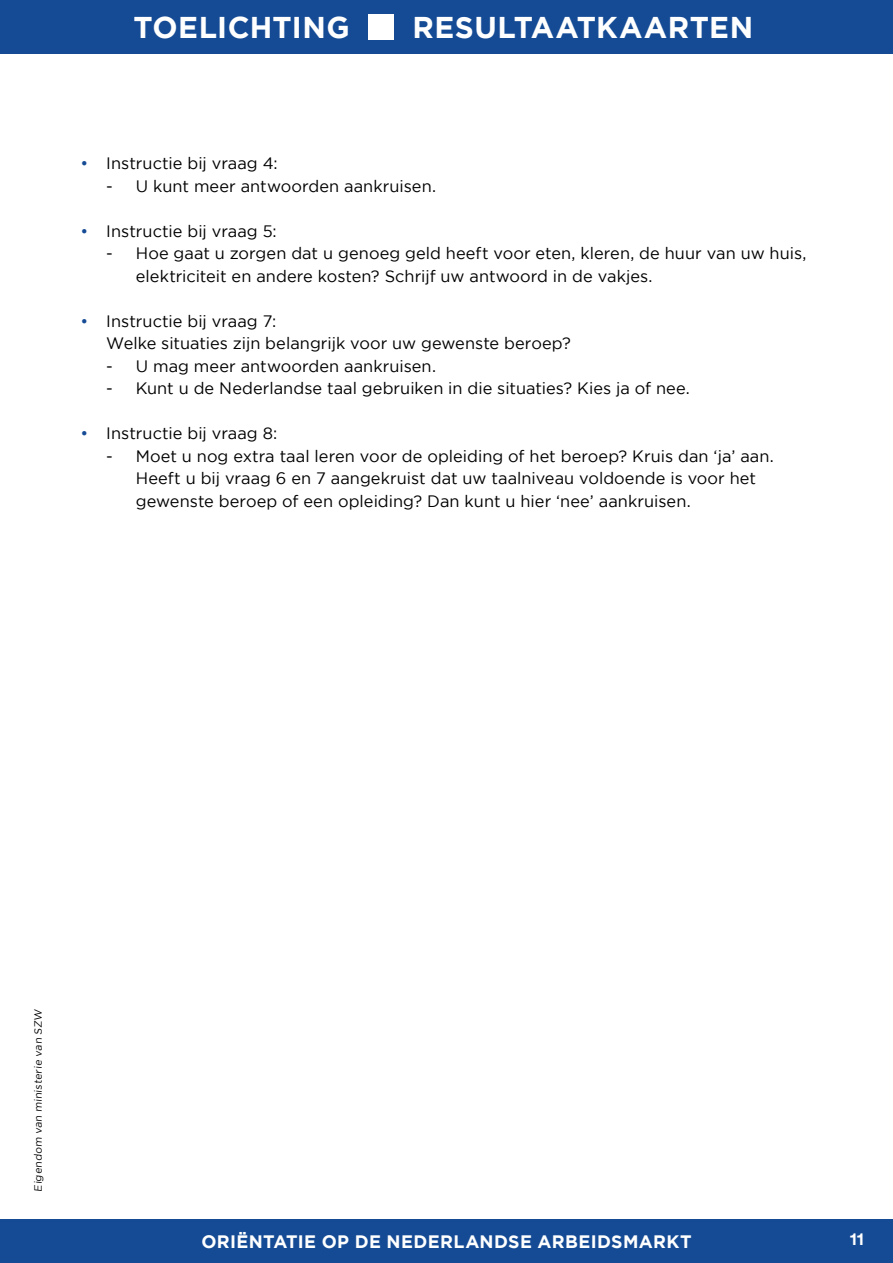
<style>
.page{position:relative;width:893px;height:1263px;background:#fff}
.page>*{position:absolute;margin:0;border:0;box-sizing:border-box;transform-origin:0 0}
.t1{font:700 30px "Gotham";letter-spacing:.015em;color:#fff}
.t2{font:700 18px "Gotham";letter-spacing:.02em;color:#fff}
.t3{font:16.5px/22.5px "Gotham";letter-spacing:.005em;color:#000}
.t4{font:700 16.5px "Helvetica Neue";color:#fff}
.t5{font:10.5px "Gotham";color:#000}
.s1{color:#154b95}
</style>
<div class="page">
<div style="left:0;top:1219px;width:893px;height:44px;background:#154b95"></div>
<div style="left:0;top:0;width:893px;height:54px;background:#154b95"></div>
<div style="left:368px;top:15px;width:25px;height:25px;background:#fff"></div>
<h1 class="t1" style="left:133px;top:10px;width:218px">TOELICHTING</h1>
<h1 class="t1" style="left:412px;top:10px;width:342px">RESULTAATKAARTEN</h1>
<p class="t3" style="left:81px;top:152px;width:198px"><span class="s1">•</span> Instructie bij vraag 4:</p>
<p class="t3" style="left:106px;top:175px;width:331px">- U kunt meer antwoorden aankruisen.</p>
<p class="t3" style="left:81px;top:220px;width:198px"><span class="s1">•</span> Instructie bij vraag 5:</p>
<p class="t3" style="left:136px;top:242px;width:672px;text-indent:-29px">- Hoe gaat u zorgen dat u genoeg geld heeft voor eten, kleren, de huur van uw huis, elektriciteit en andere kosten? Schrijf uw antwoord in de vakjes.</p>
<p class="t3" style="left:106px;top:310px;width:466px;text-indent:-26px"><span class="s1">•</span> Instructie bij vraag 7:<br>Welke situaties zijn belangrijk voor uw gewenste beroep?</p>
<p class="t3" style="left:106px;top:355px;width:331px">- U mag meer antwoorden aankruisen.</p>
<p class="t3" style="left:106px;top:377px;width:585px">- Kunt u de Nederlandse taal gebruiken in die situaties? Kies ja of nee.</p>
<p class="t3" style="left:81px;top:422px;width:198px"><span class="s1">•</span> Instructie bij vraag 8:</p>
<p class="t3" style="left:136px;top:445px;width:640px;text-indent:-29px">- Moet u nog extra taal leren voor de opleiding of het beroep? Kruis dan ‘ja’ aan.<br>Heeft u bij vraag 6 en 7 aangekruist dat uw taalniveau voldoende is voor het gewenste beroep of een opleiding? Dan kunt u hier ‘nee’ aankruisen.</p>
<p class="t5" style="left:32px;top:1191px;width:185px;rotate:-90deg">Eigendom van ministerie van SZW</p>
<p class="t2" style="left:201px;top:1231px;width:492px">ORIËNTATIE OP DE NEDERLANDSE ARBEIDSMARKT</p>
<p class="t4" style="left:849px;top:1228px;width:18px">11</p>
</div>
